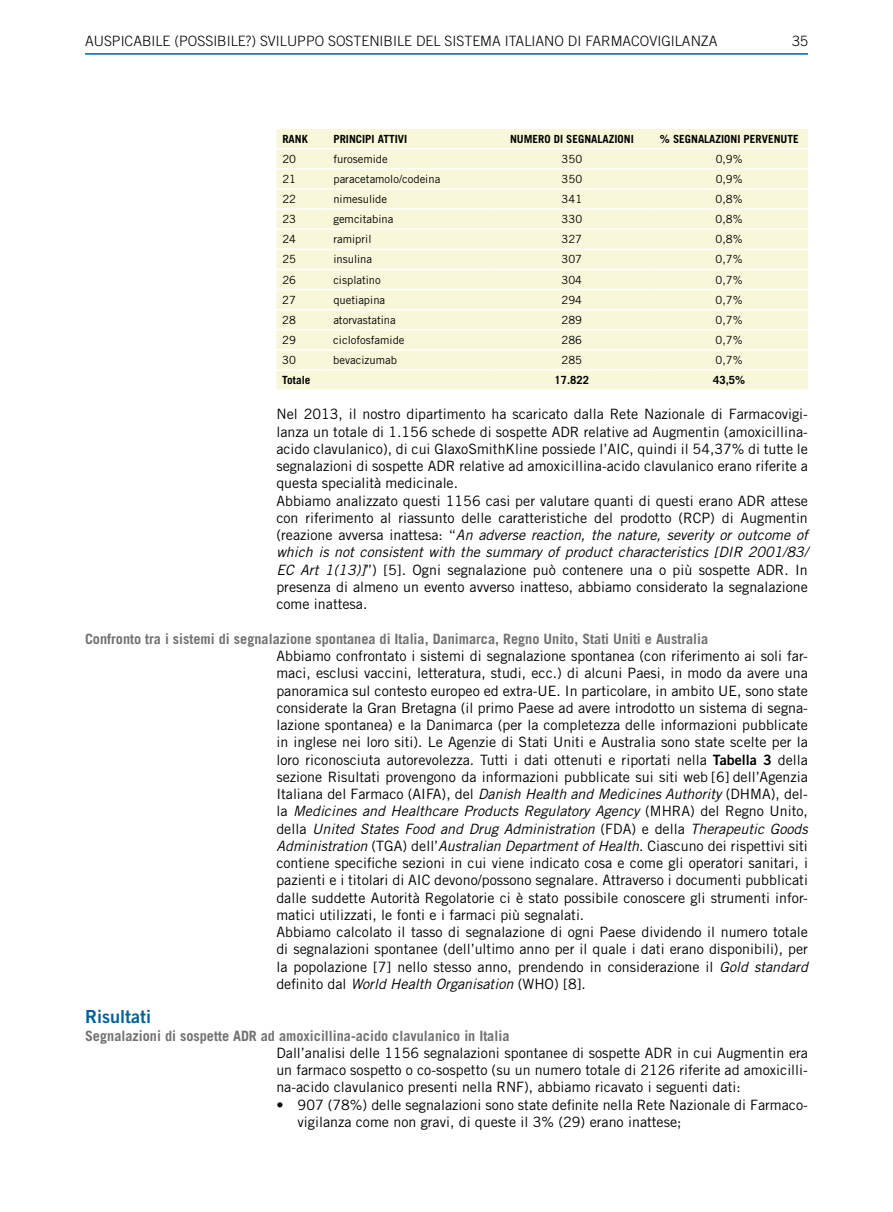
<style>
.page{position:relative;width:893px;height:1212px;background:#fff}
.page>*{position:absolute;margin:0;border:0;box-sizing:border-box;transform-origin:0 0}
.t1{font:18px "Trade Gothic LT Std Bd 2";color:#00619a}
.t2{font:14.25px/17.2px "Trade Gothic LT Std";color:#000}
.t3{font:700 14.25px "Trade Gothic LT Std";color:#707172}
.t4{font:300 14.25px "Trade Gothic LT Std";color:#000}
.t5{font:11.25px "Trade Gothic LT Std";color:#000}
.t6{font:700 11.25px "Trade Gothic LT Std";color:#000}
.s1{font-style:italic}
.s2{font-family:"Trade Gothic LT Std Bd 2"}
</style>
<div class="page">
<hr style="left:85px;top:53px;width:723px;height:2px;background:#00619a">
<div style="left:276px;top:129px;width:532px;height:260px;background:#f8f7da"></div>
<hr style="left:276px;top:148px;width:51px;height:1px;background:#fff">
<hr style="left:327px;top:148px;width:166px;height:1px;background:#fff">
<hr style="left:493px;top:148px;width:158px;height:1px;background:#fff">
<hr style="left:651px;top:148px;width:157px;height:1px;background:#fff">
<hr style="left:276px;top:168px;width:51px;height:2px;background:#fff">
<hr style="left:327px;top:168px;width:166px;height:2px;background:#fff">
<hr style="left:493px;top:168px;width:158px;height:2px;background:#fff">
<hr style="left:651px;top:168px;width:157px;height:2px;background:#fff">
<hr style="left:276px;top:188px;width:51px;height:2px;background:#fff">
<hr style="left:327px;top:188px;width:166px;height:2px;background:#fff">
<hr style="left:493px;top:188px;width:158px;height:2px;background:#fff">
<hr style="left:651px;top:188px;width:157px;height:2px;background:#fff">
<hr style="left:276px;top:208px;width:51px;height:2px;background:#fff">
<hr style="left:327px;top:208px;width:166px;height:2px;background:#fff">
<hr style="left:493px;top:208px;width:158px;height:2px;background:#fff">
<hr style="left:651px;top:208px;width:157px;height:2px;background:#fff">
<hr style="left:276px;top:228px;width:51px;height:2px;background:#fff">
<hr style="left:327px;top:228px;width:166px;height:2px;background:#fff">
<hr style="left:493px;top:228px;width:158px;height:2px;background:#fff">
<hr style="left:651px;top:228px;width:157px;height:2px;background:#fff">
<hr style="left:276px;top:248px;width:51px;height:2px;background:#fff">
<hr style="left:327px;top:248px;width:166px;height:2px;background:#fff">
<hr style="left:493px;top:248px;width:158px;height:2px;background:#fff">
<hr style="left:651px;top:248px;width:157px;height:2px;background:#fff">
<hr style="left:276px;top:269px;width:51px;height:1px;background:#fff">
<hr style="left:327px;top:269px;width:166px;height:1px;background:#fff">
<hr style="left:493px;top:269px;width:158px;height:1px;background:#fff">
<hr style="left:651px;top:269px;width:157px;height:1px;background:#fff">
<hr style="left:276px;top:289px;width:51px;height:1px;background:#fff">
<hr style="left:327px;top:289px;width:166px;height:1px;background:#fff">
<hr style="left:493px;top:289px;width:158px;height:1px;background:#fff">
<hr style="left:651px;top:289px;width:157px;height:1px;background:#fff">
<hr style="left:276px;top:309px;width:51px;height:1px;background:#fff">
<hr style="left:327px;top:309px;width:166px;height:1px;background:#fff">
<hr style="left:493px;top:309px;width:158px;height:1px;background:#fff">
<hr style="left:651px;top:309px;width:157px;height:1px;background:#fff">
<hr style="left:276px;top:329px;width:51px;height:1px;background:#fff">
<hr style="left:327px;top:329px;width:166px;height:1px;background:#fff">
<hr style="left:493px;top:329px;width:158px;height:1px;background:#fff">
<hr style="left:651px;top:329px;width:157px;height:1px;background:#fff">
<hr style="left:276px;top:349px;width:51px;height:2px;background:#fff">
<hr style="left:327px;top:349px;width:166px;height:2px;background:#fff">
<hr style="left:493px;top:349px;width:158px;height:2px;background:#fff">
<hr style="left:651px;top:349px;width:157px;height:2px;background:#fff">
<hr style="left:276px;top:369px;width:51px;height:2px;background:#fff">
<hr style="left:327px;top:369px;width:166px;height:2px;background:#fff">
<hr style="left:493px;top:369px;width:158px;height:2px;background:#fff">
<hr style="left:651px;top:369px;width:157px;height:2px;background:#fff">
<p class="t4" style="left:85px;top:33px;width:634px">AUSPICABILE (POSSIBILE?) SVILUPPO SOSTENIBILE DEL SISTEMA ITALIANO DI FARMACOVIGILANZA</p>
<p class="t4" style="left:792px;top:33px;width:17px">35</p>
<p class="t6" style="left:282px;top:132px;width:27px">Rank</p>
<p class="t6" style="left:333px;top:132px;width:51px">Principi atti</p>
<p class="t6" style="left:398px;top:132px;width:9px">vi</p>
<p class="t6" style="left:510px;top:132px;width:124px">Numero di segnalazioni</p>
<p class="t6" style="left:660px;top:132px;width:140px">% Segnalazioni pervenute</p>
<p class="t5" style="left:282px;top:152px;width:15px">20</p>
<p class="t5" style="left:333px;top:152px;width:56px">furosemide</p>
<p class="t5" style="left:562px;top:152px;width:22px">350</p>
<p class="t5" style="left:716px;top:152px;width:29px">0,9%</p>
<p class="t5" style="left:282px;top:172px;width:15px">21</p>
<p class="t5" style="left:333px;top:172px;width:108px">paracetamolo/codeina</p>
<p class="t5" style="left:562px;top:172px;width:22px">350</p>
<p class="t5" style="left:716px;top:172px;width:29px">0,9%</p>
<p class="t5" style="left:282px;top:192px;width:15px">22</p>
<p class="t5" style="left:333px;top:192px;width:55px">nimesulide</p>
<p class="t5" style="left:562px;top:192px;width:22px">341</p>
<p class="t5" style="left:716px;top:192px;width:29px">0,8%</p>
<p class="t5" style="left:282px;top:212px;width:15px">23</p>
<p class="t5" style="left:333px;top:212px;width:62px">gemcitabina</p>
<p class="t5" style="left:562px;top:212px;width:22px">330</p>
<p class="t5" style="left:716px;top:212px;width:29px">0,8%</p>
<p class="t5" style="left:282px;top:232px;width:15px">24</p>
<p class="t5" style="left:333px;top:232px;width:40px">ramipril</p>
<p class="t5" style="left:562px;top:232px;width:22px">327</p>
<p class="t5" style="left:716px;top:232px;width:29px">0,8%</p>
<p class="t5" style="left:282px;top:253px;width:15px">25</p>
<p class="t5" style="left:333px;top:253px;width:40px">insulina</p>
<p class="t5" style="left:562px;top:253px;width:22px">307</p>
<p class="t5" style="left:716px;top:253px;width:29px">0,7%</p>
<p class="t5" style="left:282px;top:273px;width:15px">26</p>
<p class="t5" style="left:333px;top:273px;width:49px">cisplatino</p>
<p class="t5" style="left:562px;top:273px;width:22px">304</p>
<p class="t5" style="left:716px;top:273px;width:29px">0,7%</p>
<p class="t5" style="left:282px;top:293px;width:15px">27</p>
<p class="t5" style="left:333px;top:293px;width:53px">quetiapina</p>
<p class="t5" style="left:561px;top:293px;width:22px">294</p>
<p class="t5" style="left:716px;top:293px;width:29px">0,7%</p>
<p class="t5" style="left:282px;top:313px;width:15px">28</p>
<p class="t5" style="left:333px;top:313px;width:64px">atorvastatina</p>
<p class="t5" style="left:561px;top:313px;width:22px">289</p>
<p class="t5" style="left:716px;top:313px;width:29px">0,7%</p>
<p class="t5" style="left:282px;top:333px;width:15px">29</p>
<p class="t5" style="left:333px;top:333px;width:73px">ciclofosfamide</p>
<p class="t5" style="left:561px;top:333px;width:22px">286</p>
<p class="t5" style="left:716px;top:333px;width:29px">0,7%</p>
<p class="t5" style="left:282px;top:353px;width:15px">30</p>
<p class="t5" style="left:333px;top:353px;width:65px">bevacizumab</p>
<p class="t5" style="left:561px;top:353px;width:22px">285</p>
<p class="t5" style="left:716px;top:353px;width:29px">0,7%</p>
<p class="t6" style="left:282px;top:373px;width:30px">Totale</p>
<p class="t6" style="left:555px;top:373px;width:36px">17.822</p>
<p class="t6" style="left:713px;top:373px;width:33px">43,5%</p>
<p class="t2" style="left:276px;top:405px;width:533px">Nel 2013, il nostro dipartimento ha scaricato dalla Rete Nazionale di Farmacovigi&shy;lanza un totale di 1.156 schede di sospette ADR relative ad Augmentin (amoxicillina&shy;acido clavulanico), di cui GlaxoSmithKline possiede l’AIC, quindi il 54,37% di tutte le segnalazioni di sospette ADR relative ad amoxicillina-acido clavulanico erano riferite a questa specialità medicinale.<br>Abbiamo analizzato questi 1156 casi per valutare quanti di questi erano ADR attese con riferimento al riassunto delle caratteristiche del prodotto (RCP) di Augmentin (reazione avversa inattesa: “<span class="s1">An adverse reaction, the nature, severity or outcome of which is not consistent with the summary of product characteristics [DIR 2001/83/ EC Art 1(13)]</span>”) [5]. Ogni segnalazione può contenere una o più sospette ADR. In presenza di almeno un evento avverso inatteso, abbiamo considerato la segnalazione come inattesa.</p>
<p class="t3" style="left:85px;top:630px;width:625px">Confronto tra i sistemi di segnalazione spontanea di Italia, Danimarca, Regno Unito, Stati Uniti e Australia</p>
<p class="t2" style="left:276px;top:647px;width:533px">Abbiamo confrontato i sistemi di segnalazione spontanea (con riferimento ai soli far&shy;maci, esclusi vaccini, letteratura, studi, ecc.) di alcuni Paesi, in modo da avere una panoramica sul contesto europeo ed extra-UE. In particolare, in ambito UE, sono state considerate la Gran Bretagna (il primo Paese ad avere introdotto un sistema di segna&shy;lazione spontanea) e la Danimarca (per la completezza delle informazioni pubblicate in inglese nei loro siti). Le Agenzie di Stati Uniti e Australia sono state scelte per la loro riconosciuta autorevolezza. Tutti i dati ottenuti e riportati nella <span class="s2">Tabella 3</span> della sezione Risultati provengono da informazioni pubblicate sui siti web [6] dell’Agenzia Italiana del Farmaco (AIFA), del <span class="s1">Danish Health and Medicines Authority</span> (DHMA), del&shy;la <span class="s1">Medicines and Healthcare Products Regulatory Agency</span> (MHRA) del Regno Unito, della <span class="s1">United States Food and Drug Administration</span> (FDA) e della <span class="s1">Therapeutic Goods Administration</span> (TGA) dell’<span class="s1">Australian Department of Health</span>. Ciascuno dei rispettivi siti contiene specifiche sezioni in cui viene indicato cosa e come gli operatori sanitari, i pazienti e i titolari di AIC devono/possono segnalare. Attraverso i documenti pubblicati dalle suddette Autorità Regolatorie ci è stato possibile conoscere gli strumenti infor&shy;matici utilizzati, le fonti e i farmaci più segnalati.<br>Abbiamo calcolato il tasso di segnalazione di ogni Paese dividendo il numero totale di segnalazioni spontanee (dell’ultimo anno per il quale i dati erano disponibili), per la popolazione [7] nello stesso anno, prendendo in considerazione il <span class="s1">Gold standard </span>definito dal <span class="s1">World Health Organisation</span> (WHO) [8].</p>
<p class="t1" style="left:85px;top:1006px;width:68px">Risultati</p>
<p class="t3" style="left:85px;top:1027px;width:426px">Segnalazioni di sospette ADR ad amoxicillina-acido clavulanico in Italia</p>
<p class="t2" style="left:276px;top:1044px;width:533px;text-align:justify">Dall’analisi delle 1156 segnalazioni spontanee di sospette ADR in cui Augmentin era un farmaco sospetto o co-sospetto (su un numero totale di 2126 riferite ad amoxicilli&shy;na-acido clavulanico presenti nella RNF), abbiamo ricavato i seguenti dati:</p>
<p class="t2" style="left:298px;top:1096px;width:512px;text-indent:-21px">• 907 (78%) delle segnalazioni sono state definite nella Rete Nazionale di Farmaco&shy;vigilanza come non gravi, di queste il 3% (29) erano inattese;</p>
</div>
